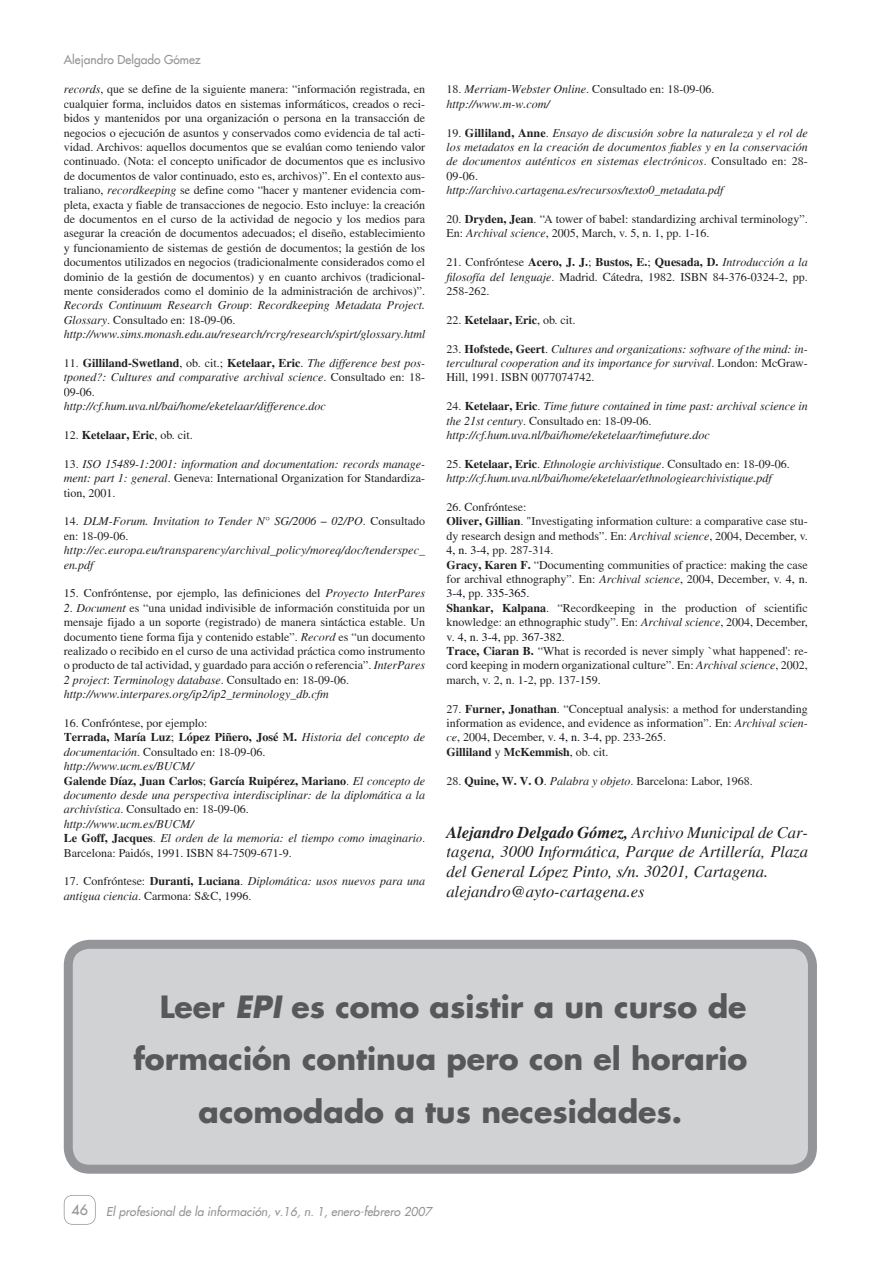
<style>
.page{position:relative;width:893px;height:1263px;background:#fff}
.page>*{position:absolute;margin:0;border:0;box-sizing:border-box;transform-origin:0 0}
.t1{font:700 30px "Futura";color:#57585a}
.t2{font:italic 16.5px/19.8px "Times";color:#231f20}
.t3{font:14.25px "Futura";color:#939598}
.t4{font:12px/14.4px "Times";color:#231f20}
.t5{font:italic 12px/14.4px "Times";color:#231f20}
.t6{font:italic 12px "Futura";color:#939598}
.t7{font:700 12px "Times";color:#231f20}
.t8{font:12px "Futura";color:#939598}
.s1{font-style:italic}
.s2{font-style:normal}
.s3{font-weight:700;font-style:normal}
.s4{font-weight:400}
.s5{font-weight:700}
.s6{color:#0e1018}
</style>
<div class="page">
<svg style="left:64px;top:1195px;width:32px;height:30px"></svg>
<svg style="left:64px;top:940px;width:753px;height:234px;background:#cbccce"></svg>
<p class="t8" style="left:64px;top:52px;width:139px">Alejandro Delgado Gómez</p>
<p class="t4" style="left:64px;top:82px;width:363px"><span class="s1">records</span>, que se define de la siguiente manera: “información registrada, en cualquier forma, incluidos datos en sistemas informáticos, creados o reci&shy;bidos y mantenidos por una organización o persona en la transacción de negocios o ejecución de asuntos y conservados como evidencia de tal acti&shy;vidad. Archivos: aquellos documentos que se evalúan como teniendo valor continuado. (Nota: el concepto unificador de documentos que es inclusivo de documentos de valor continuado, esto es, archivos)”. En el contexto aus&shy;traliano, <span class="s1">recordkeeping</span> se define como “hacer y mantener evidencia com&shy;pleta, exacta y fiable de transacciones de negocio. Esto incluye: la creación de documentos en el curso de la actividad de negocio y los medios para asegurar la creación de documentos adecuados; el diseño, establecimiento y funcionamiento de sistemas de gestión de documentos; la gestión de los documentos utilizados en negocios (tradicionalmente considerados como el dominio de la gestión de documentos) y en cuanto archivos (tradicional&shy;mente considerados como el dominio de la administración de archivos)”.<br><span class="s1">Records Continuum Research Group</span>: <span class="s1">Recordkeeping Metadata Project.<br>Glossary</span>. Consultado en: 18-09-06. <span class="s1">http://www.sims.monash.edu.au/research/rcrg/research/spirt/glossary.html</span></p>
<p class="t5" style="left:64px;top:356px;width:363px;text-align:justify"><span class="s2">11.</span> <span class="s3">Gilliland-Swetland</span><span class="s2">, ob. cit.;</span> <span class="s3">Ketelaar, Eric</span><span class="s2">.</span> The difference best pos&shy;tponed?: Cultures and comparative archival science<span class="s2">. Consultado en: 18- 09-06.</span></p>
<p class="t5" style="left:64px;top:399px;width:263px">http://cf.hum.uva.nl/bai/home/eketelaar/difference.doc</p>
<p class="t7" style="left:64px;top:428px;width:131px"><span class="s4">12.</span> Ketelaar, Eric<span class="s4">, ob. cit.</span></p>
<p class="t5" style="left:64px;top:457px;width:363px;text-align:justify"><span class="s2">13.</span> ISO 15489-1:2001: information and documentation: records manage&shy;ment: part 1: general<span class="s2">. Geneva: International Organization for Standardiza&shy;tion, 2001.</span></p>
<p class="t5" style="left:64px;top:514px;width:363px"><span class="s2">14.</span> DLM-Forum. Invitation to Tender N° SG/2006 – 02/PO<span class="s2">. Consultado en: 18-09-06.</span></p>
<p class="t5" style="left:64px;top:543px;width:363px">http://ec.europa.eu/transparency/archival_policy/moreq/doc/tenderspec_ en.pdf</p>
<p class="t4" style="left:64px;top:586px;width:363px">15. Confróntense, por ejemplo, las definiciones del <span class="s1">Proyecto InterPares</span></p>
<p class="t4" style="left:64px;top:600px;width:363px"><span class="s1">2</span>. <span class="s1">Document</span> es “una unidad indivisible de información constituida por un mensaje fijado a un soporte (registrado) de manera sintáctica estable. Un documento tiene forma fija y contenido estable”. <span class="s1">Record</span> es “un documento realizado o recibido en el curso de una actividad práctica como instrumento o producto de tal actividad, y guardado para acción o referencia”. <span class="s1">InterPares 2 project</span>: <span class="s1">Terminology database</span>. Consultado en: 18-09-06. <span class="s1">http://www.interpares.org/ip2/ip2_terminology_db.cfm</span></p>
<p class="t5" style="left:64px;top:716px;width:363px"><span class="s2">16. Confróntese, por ejemplo:<br></span><span class="s3">Terrada, María Luz</span><span class="s2">;</span> <span class="s3">López Piñero, José M.</span> Historia del concepto de documentación<span class="s2">. Consultado en: 18-09-06.<br></span>http://www.ucm.es/BUCM/<br><span class="s3">Galende Díaz, Juan Carlos</span><span class="s2">;</span> <span class="s3">García Ruipérez, Mariano</span><span class="s2">.</span> El concepto de documento desde una perspectiva interdisciplinar: de la diplomática a la archivística<span class="s2">. Consultado en: 18-09-06.<br></span>http://www.ucm.es/BUCM/<br><span class="s3">Le Goff, Jacques</span><span class="s2">.</span> El orden de la memoria: el tiempo como imaginario<span class="s2">.<br>Barcelona: Paidós, 1991. ISBN 84-7509-671-9.</span></p>
<p class="t5" style="left:64px;top:874px;width:363px"><span class="s2">17. Confróntese:</span> <span class="s3">Duranti, Luciana</span><span class="s2">.</span> Diplomática: usos nuevos para una antigua ciencia<span class="s2">. Carmona: S&amp;C, 1996.</span></p>
<p class="t5" style="left:446px;top:82px;width:269px"><span class="s2">18.</span> Merriam-Webster Online<span class="s2">. Consultado en: 18-09-06. </span>http://www.m-w.com/</p>
<p class="t5" style="left:446px;top:126px;width:363px;text-align:justify"><span class="s2">19.</span> <span class="s3">Gilliland, Anne</span><span class="s2">.</span> Ensayo de discusión sobre la naturaleza y el rol de los metadatos en la creación de documentos fiables y en la conservación de documentos auténticos en sistemas electrónicos<span class="s2">. Consultado en: 28- 09-06.</span></p>
<p class="t5" style="left:446px;top:183px;width:278px">http://archivo.cartagena.es/recursos/texto0_metadata.pdf</p>
<p class="t4" style="left:446px;top:212px;width:363px">20. <span class="s5">Dryden, Jean</span>. “A tower of babel: standardizing archival terminology”.<br>En: <span class="s1">Archival science</span>, 2005, March, v. 5, n. 1, pp. 1-16.</p>
<p class="t4" style="left:446px;top:255px;width:363px;text-align:justify">21. Confróntese <span class="s5">Acero, J. J.</span>; <span class="s5">Bustos, E.</span>; <span class="s5">Quesada, D.</span> <span class="s1">Introducción a la filosofía del lenguaje</span>. Madrid. Cátedra, 1982. ISBN 84-376-0324-2, pp.<br>258-262.</p>
<p class="t7" style="left:446px;top:313px;width:131px"><span class="s4">22.</span> Ketelaar, Eric<span class="s4">, ob. cit.</span></p>
<p class="t5" style="left:446px;top:342px;width:363px;text-align:justify"><span class="s2">23.</span> <span class="s3">Hofstede, Geert</span><span class="s2">.</span> Cultures and organizations: software of the mind: in&shy;tercultural cooperation and its importance for survival<span class="s2">. London: McGraw-Hill, 1991. ISBN 0077074742.</span></p>
<p class="t5" style="left:446px;top:399px;width:363px"><span class="s2">24.</span> <span class="s3">Ketelaar, Eric</span><span class="s2">.</span> Time future contained in time past: archival science in the 21st century<span class="s2">. Consultado en: 18-09-06. </span>http://cf.hum.uva.nl/bai/home/eketelaar/timefuture.doc</p>
<p class="t5" style="left:446px;top:457px;width:345px"><span class="s2">25.</span> <span class="s3">Ketelaar, Eric</span><span class="s2">.</span> Ethnologie archivistique<span class="s2">. Consultado en: 18-09-06. </span>http://cf.hum.uva.nl/bai/home/eketelaar/ethnologiearchivistique.pdf</p>
<p class="t4" style="left:446px;top:500px;width:363px">26. Confróntese:<br><span class="s5">Oliver, Gillian</span>. "Investigating information culture: a comparative case stu&shy;dy research design and methods”. En: <span class="s1">Archival science</span>, 2004, December, v.<br><span class="s6">4, n. 3-4,</span> pp. 287-314.<br><span class="s5">Gracy, Karen F.</span> “Documenting communities of practice: making the case for archival ethnography”. En: <span class="s1">Archival science</span>, 2004, December, v. <span class="s6">4, n.<br>3-4,</span> pp. <span class="s6">335-365.<br></span><span class="s5">Shankar, Kalpana</span>. “Recordkeeping in the production of scientific knowledge: an ethnographic study”. En: <span class="s1">Archival science</span>, 2004, December, v. <span class="s6">4, n. 3-4,</span> pp. <span class="s6">367-382</span>.<br><span class="s5">Trace, Ciaran B.</span> “What is recorded is never simply `what happened': re&shy;cord keeping in modern organizational culture”. En: <span class="s1">Archival science</span>, 2002, march, v. 2, n. 1-2, pp. 137-159.</p>
<p class="t4" style="left:446px;top:701px;width:363px">27. <span class="s5">Furner, Jonathan</span>. “Conceptual analysis: a method for understanding information as evidence, and evidence as information”. En: <span class="s1">Archival scien&shy;ce</span>, 2004, December, v. <span class="s6">4, n. 3-4,</span> pp. 233-265.<br><span class="s5">Gilliland</span> y <span class="s5">McKemmish</span>, ob. cit.</p>
<p class="t4" style="left:446px;top:773px;width:308px">28. <span class="s5">Quine, W. V. O</span>. <span class="s1">Palabra y objeto</span>. Barcelona: Labor, 1968.</p>
<h2 class="t2" style="left:446px;top:822px;width:363px"><span class="s5">Alejandro Delgado Gómez,</span> Archivo Municipal de Car&shy;tagena, 3000 Informática, Parque de Artillería, Plaza del General López Pinto, s/n. 30201, Cartagena. alejandro@ayto-cartagena.es</h2>
<h1 class="t1" style="left:160px;top:986px;width:588px">Leer <span class="s1">EPI</span> es como asistir a un curso de</h1>
<h1 class="t1" style="left:133px;top:1038px;width:616px">formación continua pero con el horario</h1>
<h1 class="t1" style="left:199px;top:1091px;width:485px">acomodado a tus necesidades.</h1>
<p class="t3" style="left:71px;top:1201px;width:18px">46</p>
<p class="t6" style="left:106px;top:1204px;width:327px">El profesional de la información, v.16, n. 1, enero-febrero 2007</p>
</div>
